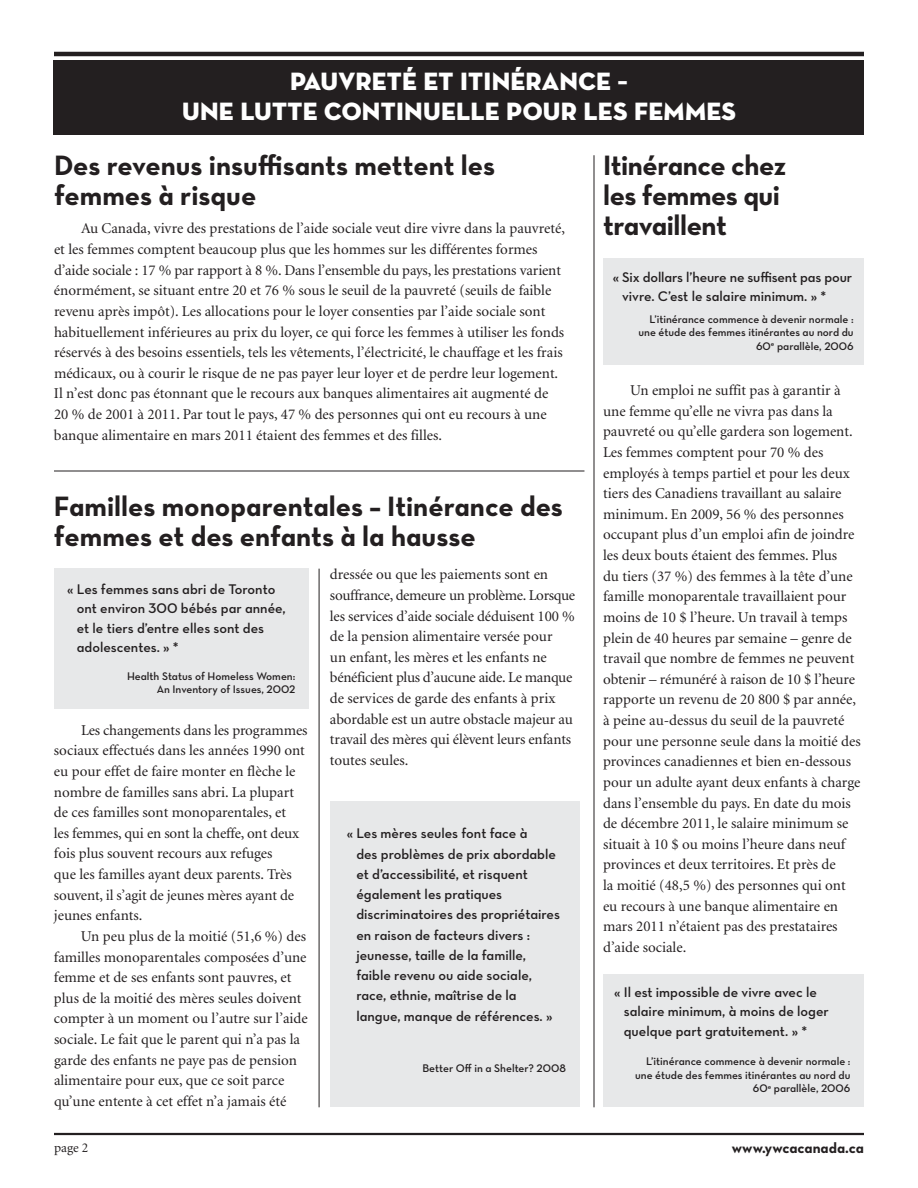
<style>
.page{position:relative;width:918px;height:1188px;background:#fff}
.page>*{position:absolute;margin:0;border:0;box-sizing:border-box;transform-origin:0 0}
.t1{font:28.5px/30px "Neutra Text Bold Alt";letter-spacing:-.005em;color:#231f20}
.t2{font:25.5px/30px "Neutra Disp Titling";letter-spacing:.01em;color:#fff;text-align:center}
.t3{font:15px/20.7px "Minion";color:#231f20}
.t4{font:15px "Neutra Text Bold Alt";color:#231f20}
.t5{font:14.25px/20.2px "Neutra Text Demi Alt";color:#231f20}
.t6{font:13.5px "Minion";color:#231f20}
.t7{font:11.25px/13.5px "Neutra Text Demi Alt";color:#231f20;text-align:right}
</style>
<div class="page">
<div style="left:54px;top:61px;width:810px;height:74px;background:#231f20"></div>
<hr style="left:594px;top:155px;width:1px;height:952px;background:#231f20">
<hr style="left:319px;top:569px;width:1px;height:538px;background:#231f20">
<hr style="left:54px;top:52px;width:810px;height:4px;background:#231f20">
<hr style="left:54px;top:1133px;width:810px;height:2px;background:#231f20">
<hr style="left:54px;top:471px;width:530px;height:1px;background:#231f20">
<div style="left:330px;top:801px;width:249px;height:306px;background:#e7e8e9"></div>
<div style="left:603px;top:258px;width:261px;height:106px;background:#e7e8e9"></div>
<div style="left:603px;top:975px;width:261px;height:132px;background:#e7e8e9"></div>
<div style="left:54px;top:569px;width:254px;height:140px;background:#e7e8e9"></div>
<h2 class="t2" style="left:182px;top:66px;width:555px">PAUVRETÉ ET ITINÉRANCE –<br>UNE LUTTE CONTINUELLE POUR LES FEMMES</h2>
<h1 class="t1" style="left:54px;top:150px;width:443px">Des revenus insuffisants mettent les femmes à risque</h1>
<p class="t3" style="left:54px;top:219px;width:513px;text-indent:27px">Au Canada, vivre des prestations de l’aide sociale veut dire vivre dans la pauvreté, et les femmes comptent beaucoup plus que les hommes sur les différentes formes d’aide sociale : 17 % par rapport à 8 %. Dans l’ensemble du pays, les prestations varient énormément, se situant entre 20 et 76 % sous le seuil de la pauvreté (seuils de faible revenu après impôt). Les allocations pour le loyer consenties par l’aide sociale sont habituellement inférieures au prix du loyer, ce qui force les femmes à utiliser les fonds réservés à des besoins essentiels, tels les vêtements, l’électricité, le chauffage et les frais médicaux, ou à courir le risque de ne pas payer leur loyer et de perdre leur logement.<br>Il n’est donc pas étonnant que le recours aux banques alimentaires ait augmenté de 20 % de 2001 à 2011. Par tout le pays, 47 % des personnes qui ont eu recours à une banque alimentaire en mars 2011 étaient des femmes et des filles.</p>
<h1 class="t1" style="left:54px;top:492px;width:510px">Familles monoparentales – Itinérance des femmes et des enfants à la hausse</h1>
<p class="t5" style="left:77px;top:579px;width:210px;line-height:19.5px;text-indent:-10px">« Les femmes sans abri de Toronto ont environ 300 bébés par année, et le tiers d’entre elles sont des adolescentes. » *</p>
<p class="t7" style="left:127px;top:669px;width:170px">Health Status of Homeless Women:<br>An Inventory of Issues, 2002</p>
<p class="t3" style="left:54px;top:721px;width:255px;text-indent:27px">Les changements dans les programmes sociaux effectués dans les années 1990 ont eu pour effet de faire monter en flèche le nombre de familles sans abri. La plupart de ces familles sont monoparentales, et<br>les femmes, qui en sont la cheffe, ont deux fois plus souvent recours aux refuges<br>que les familles ayant deux parents. Très souvent, il s’agit de jeunes mères ayant de jeunes enfants.</p>
<p class="t3" style="left:54px;top:927px;width:255px;text-indent:27px">Un peu plus de la moitié (51,6 %) des familles monoparentales composées d’une femme et de ses enfants sont pauvres, et plus de la moitié des mères seules doivent compter à un moment ou l’autre sur l’aide sociale. Le fait que le parent qui n’a pas la garde des enfants ne paye pas de pension alimentaire pour eux, que ce soit parce qu’une entente à cet effet n’a jamais été</p>
<p class="t6" style="left:54px;top:1142px;width:36px">page 2</p>
<p class="t3" style="left:330px;top:565px;width:247px">dressée ou que les paiements sont en souffrance, demeure un problème. Lorsque les services d’aide sociale déduisent 100 % de la pension alimentaire versée pour<br>un enfant, les mères et les enfants ne bénéficient plus d’aucune aide. Le manque de services de garde des enfants à prix abordable est un autre obstacle majeur au travail des mères qui élèvent leurs enfants toutes seules.</p>
<p class="t5" style="left:356px;top:823px;width:205px;text-indent:-10px">« Les mères seules font face à<br>des problèmes de prix abordable et d’accessibilité, et risquent également les pratiques discriminatoires des propriétaires en raison de facteurs divers : jeunesse, taille de la famille, faible revenu ou aide sociale, race, ethnie, maîtrise de la langue, manque de références. »</p>
<p class="t7" style="left:422px;top:1061px;width:145px">Better Off in a Shelter? 2008</p>
<h1 class="t1" style="left:603px;top:150px;width:185px">Itinérance chez les femmes qui travaillent</h1>
<p class="t5" style="left:622px;top:267px;width:232px;line-height:19.5px;text-indent:-9px">« Six dollars l’heure ne suffisent pas pour vivre. C’est le salaire minimum. » *</p>
<p class="t7" style="left:638px;top:312px;width:217px">L’itinérance commence à devenir normale : une étude des femmes itinérantes au nord du<br>60<sup>e</sup> parallèle, 2006</p>
<p class="t3" style="left:603px;top:381px;width:259px;text-indent:27px">Un emploi ne suffit pas à garantir à une femme qu’elle ne vivra pas dans la pauvreté ou qu’elle gardera son logement.<br>Les femmes comptent pour 70 % des employés à temps partiel et pour les deux tiers des Canadiens travaillant au salaire minimum. En 2009, 56 % des personnes occupant plus d’un emploi afin de joindre les deux bouts étaient des femmes. Plus<br>du tiers (37 %) des femmes à la tête d’une famille monoparentale travaillaient pour moins de 10 $ l’heure. Un travail à temps plein de 40 heures par semaine – genre de travail que nombre de femmes ne peuvent obtenir – rémunéré à raison de 10 $ l’heure rapporte un revenu de 20 800 $ par année, à peine au-dessus du seuil de la pauvreté pour une personne seule dans la moitié des provinces canadiennes et bien en-dessous pour un adulte ayant deux enfants à charge dans l’ensemble du pays. En date du mois de décembre 2011, le salaire minimum se situait à 10 $ ou moins l’heure dans neuf provinces et deux territoires. Et près de<br>la moitié (48,5 %) des personnes qui ont eu recours à une banque alimentaire en mars 2011 n’étaient pas des prestataires d’aide sociale.</p>
<p class="t5" style="left:624px;top:982px;width:207px;line-height:19.5px;text-indent:-10px">« Il est impossible de vivre avec le salaire minimum, à moins de loger quelque part gratuitement. » *</p>
<p class="t7" style="left:635px;top:1055px;width:217px">L’itinérance commence à devenir normale : une étude des femmes itinérantes au nord du<br>60<sup>e</sup> parallèle, 2006</p>
<p class="t4" style="left:732px;top:1140px;width:134px">www.ywcacanada.ca</p>
</div>
